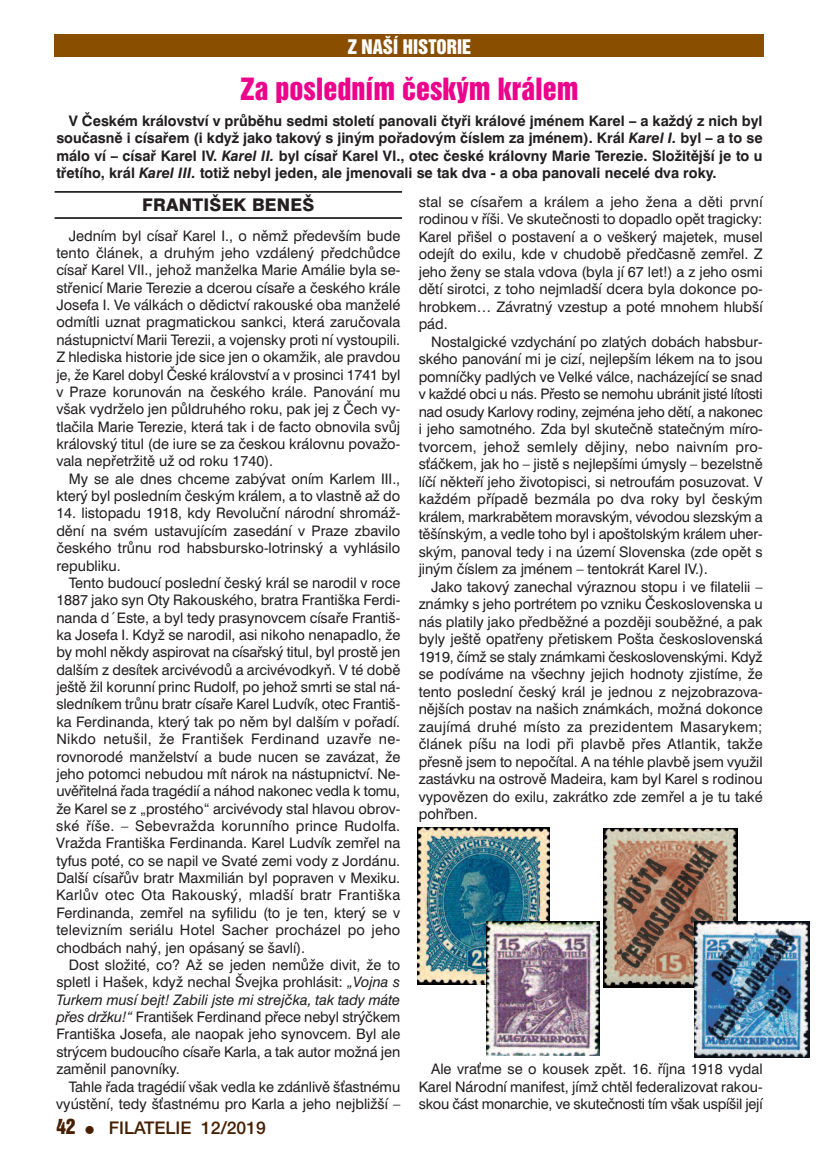
<style>
.page{position:relative;width:819px;height:1166px;background:#fff}
.page>*{position:absolute;margin:0;border:0;box-sizing:border-box;transform-origin:0 0}
.t1{font:28px "Switzerland Inserat";color:#ed028c}
.t2{font:18.38px "Switzerland Inserat";color:#fff}
.t3{font:17.5px "Helvetica E A";color:#471f00}
.t4{font:800 17.5px "Swiss 721 BTCE";letter-spacing:.01em;color:#231f20}
.t5{font:14.53px/17.3px "Swiss 721 BTCE";color:#231f20;text-align:justify}
.t6{font:700 14.53px/17.5px "Swiss 721 BTCE";color:#231f20;text-align:justify}
.s1{font-style:italic}
.s2{font-family:"Helvetica Inserat E";font-size:19.25px}
.s3{font-size:14px}
</style>
<div class="page">
<div style="left:55px;top:35px;width:709px;height:22px;background:#8a4e00"></div>
<hr style="left:55px;top:191px;width:347px;height:2px;background:#231f20">
<hr style="left:55px;top:217px;width:347px;height:2px;background:#231f20">
<img style="left:417px;top:828px;width:133px;height:156px">
<div style="left:486px;top:922px;width:114px;height:136px;background:linear-gradient(to right,#fff,#fff)"></div>
<img style="left:486px;top:922px;width:114px;height:133px">
<img style="left:603px;top:828px;width:134px;height:159px">
<img style="left:694px;top:921px;width:115px;height:136px">
<p class="t2" style="left:347px;top:37px;width:125px">Z NAŠÍ HISTORIE</p>
<h1 class="t1" style="left:240px;top:74px;width:340px">Za posledním českým králem</h1>
<p class="t6" style="left:56px;top:113px;width:707px;text-indent:12px">V Českém království v průběhu sedmi století panovali čtyři králové jménem Karel – a každý z nich byl současně i císařem (i když jako takový s jiným pořadovým číslem za jménem). Král <span class="s1">Karel I.</span> byl – a to se málo ví – císař Karel IV. <span class="s1">Karel II.</span> byl císař Karel VI., otec české královny Marie Terezie. Složitější je to u třetího, král <span class="s1">Karel III.</span> totiž nebyl jeden, ale jmenovali se tak dva - a oba panovali necelé dva roky.</p>
<p class="t4" style="left:142px;top:199px;width:173px">FRANTIŠEK BENEŠ</p>
<p class="t5" style="left:56px;top:228px;width:345px;text-indent:12px">Jedním byl císař Karel I., o němž především bude tento článek, a druhým jeho vzdálený předchůdce císař Karel VII., jehož manželka Marie Amálie byla se&shy;střenicí Marie Terezie a dcerou císaře a českého krále Josefa I. Ve válkách o dědictví rakouské oba manželé odmítli uznat pragmatickou sankci, která zaručovala nástupnictví Marii Terezii, a vojensky proti ní vystoupili.<br>Z hlediska historie jde sice jen o okamžik, ale pravdou je, že Karel dobyl České království a v prosinci 1741 byl v Praze korunován na českého krále. Panování mu však vydrželo jen půldruhého roku, pak jej z Čech vy&shy;tlačila Marie Terezie, která tak i de facto obnovila svůj královský titul (de iure se za českou královnu považo&shy;vala nepřetržitě už od roku 1740).</p>
<p class="t5" style="left:56px;top:471px;width:345px;text-align:right">My se ale dnes chceme zabývat oním Karlem III., který byl posledním českým králem, a to vlastně až do</p>
<p class="t5" style="left:56px;top:506px;width:345px">14. listopadu 1918, kdy Revoluční národní shromáž&shy;dění na svém ustavujícím zasedání v Praze zbavilo českého trůnu rod habsbursko-lotrinský a vyhlásilo republiku.</p>
<p class="t5" style="left:56px;top:575px;width:345px;text-indent:12px">Tento budoucí poslední český král se narodil v roce 1887 jako syn Oty Rakouského, bratra Františka Ferdi&shy;nanda d´Este, a byl tedy prasynovcem císaře Františ&shy;ka Josefa I. Když se narodil, asi nikoho nenapadlo, že by mohl někdy aspirovat na císařský titul, byl prostě jen dalším z desítek arcivévodů a arcivévodkyň. V té době ještě žil korunní princ Rudolf, po jehož smrti se stal ná&shy;sledníkem trůnu bratr císaře Karel Ludvík, otec Františ&shy;ka Ferdinanda, který tak po něm byl dalším v pořadí.<br>Nikdo netušil, že František Ferdinand uzavře ne&shy;rovnorodé manželství a bude nucen se zavázat, že jeho potomci nebudou mít nárok na nástupnictví. Ne&shy;uvěřitelná řada tragédií a náhod nakonec vedla k tomu, že Karel se z „prostého“ arcivévody stal hlavou obrov&shy;ské říše. – Sebevražda korunního prince Rudolfa.<br>Vražda Františka Ferdinanda. Karel Ludvík zemřel na tyfus poté, co se napil ve Svaté zemi vody z Jordánu.<br>Další císařův bratr Maxmilián byl popraven v Mexiku.<br>Karlův otec Ota Rakouský, mladší bratr Františka Ferdinanda, zemřel na syfilidu (to je ten, který se v televizním seriálu Hotel Sacher procházel po jeho chodbách nahý, jen opásaný se šavlí).</p>
<p class="t5" style="left:56px;top:957px;width:345px;text-indent:12px">Dost složité, co? Až se jeden nemůže divit, že to spletl i Hašek, když nechal Švejka prohlásit: <span class="s1">„Vojna s Turkem musí bejt! Zabili jste mi strejčka, tak tady máte přes držku!“</span> František Ferdinand přece nebyl strýčkem Františka Josefa, ale naopak jeho synovcem. Byl ale strýcem budoucího císaře Karla, a tak autor možná jen zaměnil panovníky.</p>
<p class="t5" style="left:56px;top:1079px;width:345px;text-align:right">Tahle řada tragédií však vedla ke zdánlivě šťastnému vyústění, tedy šťastnému pro Karla a jeho nejbližší –</p>
<p class="t5" style="left:418px;top:194px;width:345px">stal se císařem a králem a jeho žena a děti první rodinou v říši. Ve skutečnosti to dopadlo opět tragicky:<br>Karel přišel o postavení a o veškerý majetek, musel odejít do exilu, kde v chudobě předčasně zemřel. Z jeho ženy se stala vdova (byla jí 67 let!) a z jeho osmi dětí sirotci, z toho nejmladší dcera byla dokonce po&shy;hrobkem… Závratný vzestup a poté mnohem hlubší pád.</p>
<p class="t5" style="left:418px;top:334px;width:345px;text-indent:12px">Nostalgické vzdychání po zlatých dobách habsbur&shy;ského panování mi je cizí, nejlepším lékem na to jsou pomníčky padlých ve Velké válce, nacházející se snad v každé obci u nás. Přesto se nemohu ubránit jisté lítosti nad osudy Karlovy rodiny, zejména jeho dětí, a nakonec i jeho samotného. Zda byl skutečně statečným míro&shy;tvorcem, jehož semlely dějiny, nebo naivním pro&shy;sťáčkem, jak ho – jistě s nejlepšími úmysly – bezelstně líčí někteří jeho životopisci, si netroufám posuzovat. V každém případě bezmála po dva roky byl českým králem, markrabětem moravským, vévodou slezským a těšínským, a vedle toho byl i apoštolským králem uher&shy;ským, panoval tedy i na území Slovenska (zde opět s jiným číslem za jménem – tentokrát Karel IV.).</p>
<p class="t5" style="left:418px;top:579px;width:345px;text-indent:12px">Jako takový zanechal výraznou stopu i ve filatelii – známky s jeho portrétem po vzniku Československa u nás platily jako předběžné a později souběžné, a pak byly ještě opatřeny přetiskem Pošta československá 1919, čímž se staly známkami československými. Když se podíváme na všechny jejich hodnoty zjistíme, že tento poslední český král je jednou z nejzobrazova&shy;nějších postav na našich známkách, možná dokonce zaujímá druhé místo za prezidentem Masarykem; článek píšu na lodi při plavbě přes Atlantik, takže přesně jsem to nepočítal. A na téhle plavbě jsem využil zastávku na ostrově Madeira, kam byl Karel s rodinou vypovězen do exilu, zakrátko zde zemřel a je tu také pohřben.</p>
<p class="t5" style="left:418px;top:1061px;width:345px;text-indent:12px">Ale vraťme se o kousek zpět. 16. října 1918 vydal Karel Národní manifest, jímž chtěl federalizovat rakou&shy;skou část monarchie, ve skutečnosti tím však uspíšil její</p>
<p class="t3" style="left:56px;top:1117px;width:211px"><span class="s2">42</span> <span class="s3">π</span> FILATELIE 12/2019</p>
</div>
